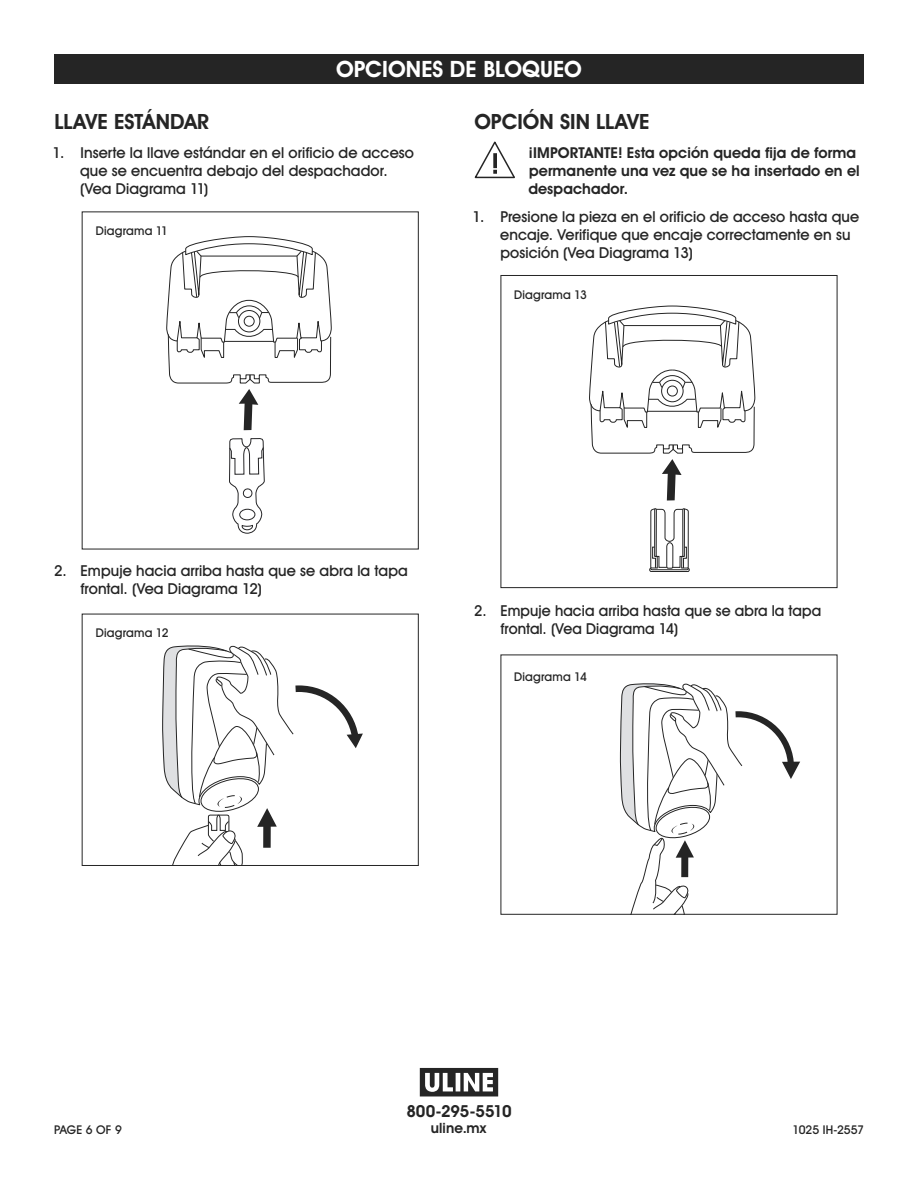
<style>
.page{position:relative;width:918px;height:1188px;background:#fff}
.page>*{position:absolute;margin:0;border:0;box-sizing:border-box;transform-origin:0 0}
.t1{font:700 22.5px "Uline Two Knine";letter-spacing:.005em;color:#fff}
.t2{font:700 21px "Uline Two Knine";letter-spacing:.005em;color:#252525}
.t3{font:700 16.5px "Uline Two Knine";letter-spacing:-.015em;color:#252525}
.t4{font:15px/18px "Uline Two Knine";letter-spacing:.005em;color:#252525}
.t5{font:700 15px/18px "Uline Two Knine";letter-spacing:.005em;color:#252525}
.t6{font:700 14.25px "Uline Two Knine";letter-spacing:.01em;color:#252525}
.t7{font:12px "Uline Two Knine";letter-spacing:.015em;color:#252525}
.t8{font:12px "Uline Two Knine";letter-spacing:-.01em;color:#252525}
</style>
<div class="page">
<div style="left:54px;top:54px;width:810px;height:30px;background:#252525"></div>
<svg style="left:475px;top:141px;width:40px;height:37px"></svg>
<svg style="left:620px;top:683px;width:181px;height:230px"></svg>
<svg style="left:166px;top:236px;width:166px;height:298px"></svg>
<svg style="left:162px;top:645px;width:201px;height:219px"></svg>
<div style="left:82px;top:614px;width:337px;height:252px;border:1px solid #252525"></div>
<svg style="left:589px;top:305px;width:167px;height:196px"></svg>
<svg style="left:649px;top:508px;width:41px;height:64px"></svg>
<div style="left:501px;top:275px;width:336px;height:313px;border:1px solid #252525"></div>
<svg style="left:420px;top:1068px;width:78px;height:28px"></svg>
<h1 class="t1" style="left:336px;top:56px;width:247px">OPCIONES DE BLOQUEO</h1>
<h2 class="t2" style="left:55px;top:109px;width:156px">LLAVE ESTÁNDAR</h2>
<p class="t4" style="left:80px;top:143px;width:335px;text-indent:-27px">1. Inserte la llave estándar en el orificio de acceso que se encuentra debajo del despachador. (Vea Diagrama 11)</p>
<p class="t7" style="left:96px;top:223px;width:74px">Diagrama 11</p>
<h2 class="t2" style="left:474px;top:109px;width:177px">OPCIÓN SIN LLAVE</h2>
<p class="t5" style="left:528px;top:143px;width:333px">¡IMPORTANTE! Esta opción queda fija de forma permanente una vez que se ha insertado en el despachador.</p>
<p class="t4" style="left:500px;top:208px;width:361px;text-indent:-28px">1. Presione la pieza en el orificio de acceso hasta que encaje. Verifique que encaje correctamente en su posición (Vea Diagrama 13)</p>
<p class="t7" style="left:514px;top:288px;width:74px">Diagrama 13</p>
<p class="t4" style="left:80px;top:562px;width:329px;text-indent:-26px">2. Empuje hacia arriba hasta que se abra la tapa frontal. (Vea Diagrama 12)</p>
<p class="t7" style="left:96px;top:625px;width:74px">Diagrama 12</p>
<p class="t4" style="left:500px;top:602px;width:322px;text-indent:-26px">2. Empuje hacia arriba hasta que se abra la tapa frontal. (Vea Diagrama 14)</p>
<p class="t7" style="left:514px;top:669px;width:74px">Diagrama 14</p>
<p class="t3" style="left:406px;top:1101px;width:107px">800-295-5510</p>
<p class="t6" style="left:431px;top:1120px;width:57px">uline.mx</p>
<p class="t7" style="left:54px;top:1122px;width:69px">PAGE 6 OF 9</p>
<p class="t8" style="left:792px;top:1122px;width:73px">1025 IH-2557</p>
</div>
